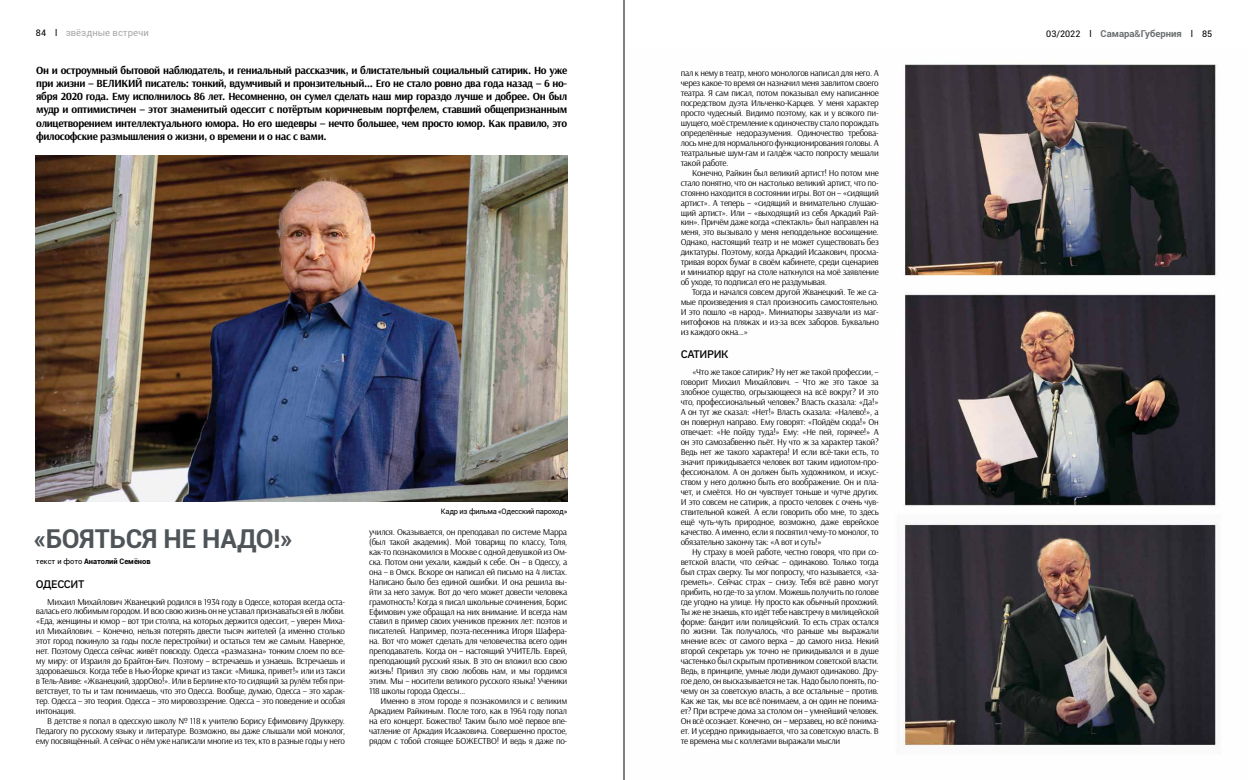
<style>
.page{position:relative;width:1248px;height:780px;background:#fff}
.page>*{position:absolute;margin:0;border:0;box-sizing:border-box;transform-origin:0 0}
.t1{font:700 26px "Roboto";letter-spacing:-.005em;color:#4e5458}
.t2{font:700 11px/13.2px "Arsenal";letter-spacing:-.03em;color:#000;text-align:justify}
.t3{font:600 11px "Aneliza";letter-spacing:-.03em;color:#000}
.t4{font:700 9.5px "Roboto";color:#6c6f71}
.t5{font:9.5px "Roboto";color:#a9a8a9}
.t6{font:9px/10px "Arsenal";letter-spacing:-.03em;color:#000;text-align:justify}
.t7{font:9px "Roboto";color:#000}
.t8{font:7.5px "Roboto";letter-spacing:-.03em;color:#000}
.t9{font:700 7.5px "Roboto";color:#000}
.s1{font-weight:400;font-size:9px;color:#000}
.s2{font-weight:500}
.s3{font-weight:400}
</style>
<div class="page">
<img style="left:36px;top:156px;width:531px;height:346px">
<img style="left:903px;top:64px;width:315px;height:682px">
<hr style="left:623px;top:0;width:1px;height:780px;background:#000">
<p class="t5" style="left:66px;top:26px;width:85px">звёздные встречи</p>
<p class="t2" style="left:36px;top:64px;width:532px">Он и остроумный бытовой наблюдатель, и гениальный рассказчик, и блистательный социальный сатирик. Но уже при жизни – ВЕЛИКИЙ писатель: тонкий, вдумчивый и пронзительный… Его не стало ровно два года назад – 6 но&shy;ября 2020 года. Ему исполнилось 86 лет. Несомненно, он сумел сделать наш мир гораздо лучше и добрее. Он был мудр и оптимистичен – этот знаменитый одессит с потёртым коричневым портфелем, ставший общепризнанным олицетворением интеллектуального юмора. Но его шедевры – нечто большее, чем просто юмор. Как правило, это философские размышления о жизни, о времени и о нас с вами.</p>
<p class="t7" style="left:36px;top:27px;width:23px">84 l</p>
<p class="t4" style="left:1046px;top:27px;width:167px"><span class="s1">03/2022 l</span> Самара<span class="s2">&amp;</span>Губерния <span class="s1">l 85</span></p>
<p class="t6" style="left:680px;top:68px;width:199px">пал к нему в театр, много монологов написал для него. А через какое-то время он назначил меня завлитом своего театра. Я сам писал, потом показывал ему написанное посредством дуэта Ильченко-Карцев. У меня характер просто чудесный. Видимо поэтому, как и у всякого пи&shy;шущего, моё стремление к одиночеству стало порождать определённые недоразумения. Одиночество требова&shy;лось мне для нормального функционирования головы. А театральные шум-гам и галдёж часто попросту мешали такой работе.</p>
<p class="t6" style="left:680px;top:168px;width:199px;text-indent:11px">Конечно, Райкин был великий артист! Но потом мне стало понятно, что он настолько великий артист, что по&shy;стоянно находится в состоянии игры. Вот он – «сидящий артист». А теперь – «сидящий и внимательно слушаю&shy;щий артист». Или – «выходящий из себя Аркадий Рай&shy;кин». Причём даже когда «спектакль» был направлен на меня, это вызывало у меня неподдельное восхищение.<br>Однако, настоящий театр и не может существовать без диктатуры. Поэтому, когда Аркадий Исаакович, просма&shy;тривая ворох бумаг в своём кабинете, среди сценариев и миниатюр вдруг на столе наткнулся на моё заявление об уходе, то подписал его не раздумывая.</p>
<p class="t6" style="left:680px;top:287px;width:199px;text-indent:11px">Тогда и начался совсем другой Жванецкий. Те же са&shy;мые произведения я стал произносить самостоятельно.<br>И это пошло «в народ». Миниатюры зазвучали из маг&shy;нитофонов на пляжах и из-за всех заборов. Буквально из каждого окна...»</p>
<p class="t3" style="left:680px;top:345px;width:49px">САТИРИК</p>
<p class="t6" style="left:680px;top:367px;width:199px;text-indent:11px">«Что же такое сатирик? Ну нет же такой профессии, – говорит Михаил Михайлович. – Что же это такое за злобное существо, огрызающееся на всё вокруг? И это что, профессиональный человек? Власть сказала: «Да!» А он тут же сказал: «Нет!» Власть сказала: «Налево!», а он повернул направо. Ему говорят: «Пойдём сюда!» Он отвечает: «Не пойду туда!» Ему: «Не пей, горячее!» А он это самозабвенно пьёт. Ну что ж за характер такой?<br>Ведь нет же такого характера! И если всё-таки есть, то значит прикидывается человек вот таким идиотом-про&shy;фессионалом. А он должен быть художником, и искус&shy;ством у него должно быть его воображение. Он и пла&shy;чет, и смеётся. Но он чувствует тоньше и чутче других.<br>И это совсем не сатирик, а просто человек с очень чув&shy;ствительной кожей. А если говорить обо мне, то здесь ещё чуть-чуть природное, возможно, даже еврейское качество. А именно, если я посвятил чему-то монолог, то обязательно закончу так: «А вот и суть!»</p>
<p class="t6" style="left:680px;top:546px;width:199px;text-indent:11px">Ну страху в моей работе, честно говоря, что при со&shy;ветской власти, что сейчас – одинаково. Только тогда был страх сверху. Ты мог попросту, что называется, «за&shy;греметь». Сейчас страх – снизу. Тебя всё равно могут прибить, но где-то за углом. Можешь получить по голове где угодно на улице. Ну просто как обычный прохожий.<br>Ты же не знаешь, кто идёт тебе навстречу в милицейской форме: бандит или полицейский. То есть страх остался по жизни. Так получалось, что раньше мы выражали мнение всех: от самого верха – до самого низа. Некий второй секретарь уж точно не прикидывался и в душе частенько был скрытым противником советской власти.<br>Ведь, в принципе, умные люди думают одинаково. Дру&shy;гое дело, он высказывается не так. Надо было понять, по&shy;чему он за советскую власть, а все остальные – против.<br>Как же так, мы все всё понимаем, а он один не понима&shy;ет? При встрече дома за столом он – умнейший человек.<br>Он всё осознает. Конечно, он – мерзавец, но всё понима&shy;ет. И усердно прикидывается, что за советскую власть. В те времена мы с коллегами выражали мысли</p>
<p class="t8" style="left:441px;top:506px;width:128px">Кадр из фильма «Одесский пароход»</p>
<p class="t6" style="left:369px;top:526px;width:200px">учился. Оказывается, он преподавал по системе Марра (был такой академик). Мой товарищ по классу, Толя, как-то познакомился в Москве с одной девушкой из Ом&shy;ска. Потом они уехали, каждый к себе. Он – в Одессу, а она – в Омск. Вскоре он написал ей письмо на 4 листах.<br>Написано было без единой ошибки. И она решила вы&shy;йти за него замуж. Вот до чего может довести человека грамотность! Когда я писал школьные сочинения, Борис Ефимович уже обращал на них внимание. И всегда нам ставил в пример своих учеников прежних лет: поэтов и писателей. Например, поэта-песенника Игоря Шафера&shy;на. Вот что может сделать для человечества всего один преподаватель. Когда он – настоящий УЧИТЕЛЬ. Еврей, преподающий русский язык. В это он вложил всю свою жизнь! Привил эту свою любовь нам, и мы гордимся этим. Мы – носители великого русского языка! Ученики 118 школы города Одессы…</p>
<p class="t6" style="left:369px;top:696px;width:199px;text-indent:11px">Именно в этом городе я познакомился и с великим Аркадием Райкиным. После того, как в 1964 году попал на его концерт. Божество! Таким было моё первое впе&shy;чатление от Аркадия Исааковича. Совершенно простое, рядом с тобой стоящее БОЖЕСТВО! И ведь я даже по-</p>
<h1 class="t1" style="left:33px;top:520px;width:261px">«БОЯТЬСЯ НЕ НАДО!»</h1>
<p class="t9" style="left:36px;top:556px;width:116px"><span class="s3">текст и фото</span> Анатолий Семёнов</p>
<p class="t3" style="left:36px;top:575px;width:50px">ОДЕССИТ</p>
<p class="t6" style="left:36px;top:596px;width:311px;text-indent:11px">Михаил Михайлович Жванецкий родился в 1934 году в Одессе, которая всегда оста&shy;валась его любимым городом. И всю свою жизнь он не уставал признаваться ей в любви. «Еда, женщины и юмор – вот три столпа, на которых держится одессит, – уверен Миха&shy;ил Михайлович. – Конечно, нельзя потерять двести тысяч жителей (а именно столько этот город покинуло за годы после перестройки) и остаться тем же самым. Наверное, нет. Поэтому Одесса сейчас живёт повсюду. Одесса «размазана» тонким слоем по все&shy;му миру: от Израиля до Брайтон-Бич. Поэтому – встречаешь и узнаешь. Встречаешь и здороваешься. Когда тебе в Нью-Йорке кричат из такси: «Мишка, привет!» или из такси в Тель-Авиве: «Жванецкий, здорОво!». Или в Берлине кто-то сидящий за рулём тебя при&shy;ветствует, то ты и там понимаешь, что это Одесса. Вообще, думаю, Одесса – это харак&shy;тер. Одесса – это теория. Одесса – это мировоззрение. Одесса – это поведение и особая интонация.</p>
<p class="t6" style="left:36px;top:716px;width:311px;text-indent:11px">В детстве я попал в одесскую школу № 118 к учителю Борису Ефимовичу Друккеру.<br>Педагогу по русскому языку и литературе. Возможно, вы даже слышали мой монолог, ему посвящённый. А сейчас о нём уже написали многие из тех, кто в разные годы у него</p>
</div>
